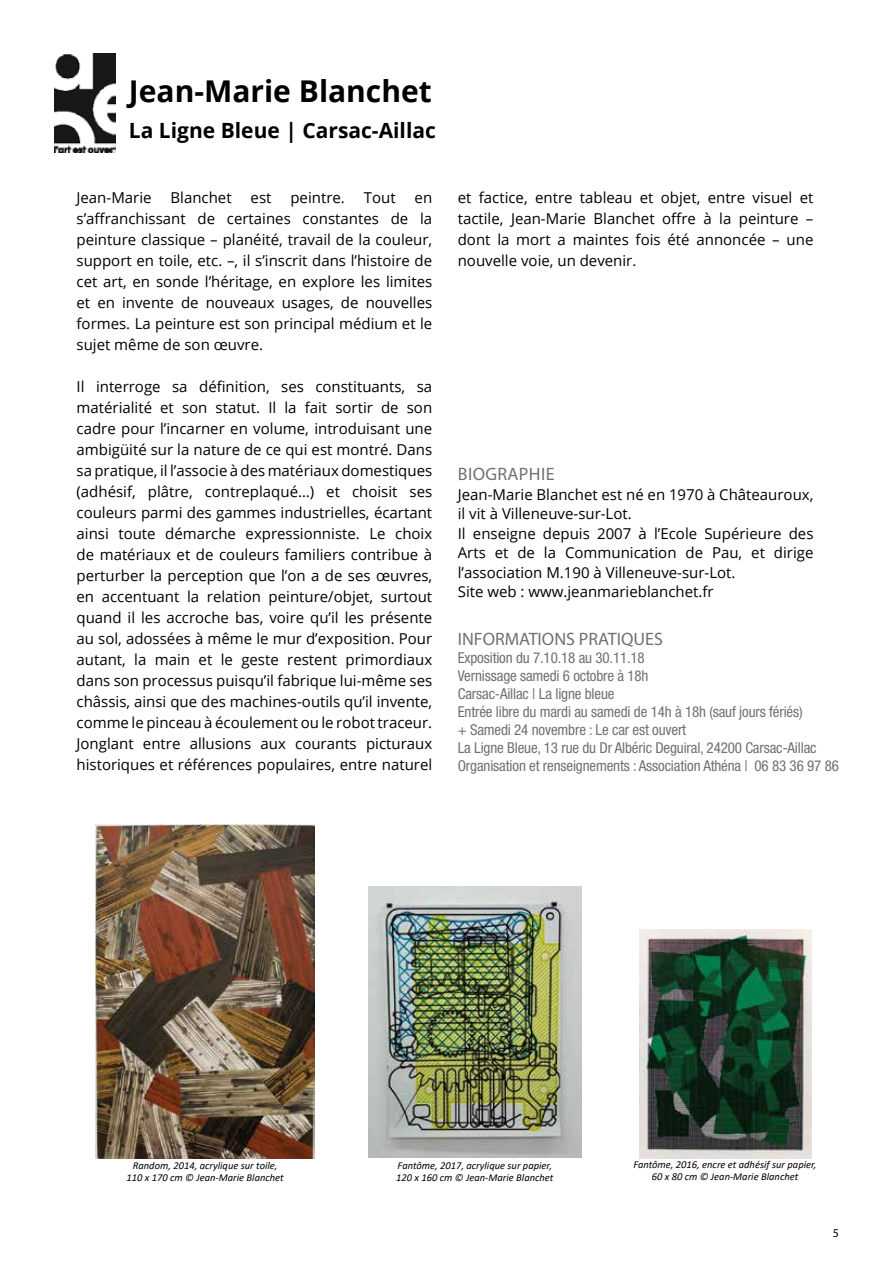
<style>
.page{position:relative;width:893px;height:1263px;background:#fff}
.page>*{position:absolute;margin:0;border:0;box-sizing:border-box;transform-origin:0 0}
.t1{font:700 30px "Open Sans";color:#000}
.t2{font:700 21px "Open Sans";color:#000}
.t3{font:18px "Myriad Pro";color:#707172}
.t4{font:18px "Myriad Pro";letter-spacing:.02em;color:#707172}
.t5{font:15px/21px "Open Sans";color:#000;text-align:justify}
.t6{font:condensed 15px/18px "Helvetica Neue LT Std";letter-spacing:-.01em;color:#707172}
.t7{font:12px "Myriad Pro";color:#000}
.t8{font:italic 10.5px/12px "Calibri";color:#000;text-align:center}
</style>
<div class="page">
<img style="left:54px;top:53px;width:61px;height:99px">
<img style="left:96px;top:824px;width:218px;height:334px">
<img style="left:369px;top:886px;width:212px;height:271px">
<img style="left:639px;top:930px;width:172px;height:228px">
<h1 class="t1" style="left:129px;top:70px;width:304px">Jean-Marie Blanchet</h1>
<h2 class="t2" style="left:129px;top:116px;width:308px">La Ligne Bleue | Carsac-Aillac</h2>
<p class="t5" style="left:77px;top:186px;width:77px">Jean-Marie</p>
<p class="t5" style="left:171px;top:186px;width:63px">Blanchet</p>
<p class="t5" style="left:251px;top:186px;width:22px">est</p>
<p class="t5" style="left:290px;top:186px;width:56px">peintre.</p>
<p class="t5" style="left:364px;top:186px;width:33px">Tout</p>
<p class="t5" style="left:77px;top:186px;width:357px;text-indent:338px">en s’affranchissant de certaines constantes de la peinture classique – planéité, travail de la couleur, support en toile, etc. –, il s’inscrit dans l’histoire de cet art, en sonde l’héritage, en explore les limites et en invente de nouveaux usages, de nouvelles formes. La peinture est son principal médium et le sujet même de son œuvre.</p>
<p class="t5" style="left:77px;top:375px;width:357px">Il interroge sa définition, ses constituants, sa matérialité et son statut. Il la fait sortir de son cadre pour l’incarner en volume, introduisant une ambigüité sur la nature de ce qui est montré. Dans sa pratique, il l’associe à des matériaux domestiques (adhésif, plâtre, contreplaqué…) et choisit ses couleurs parmi des gammes industrielles, écartant ainsi toute démarche expressionniste. Le choix de matériaux et de couleurs familiers contribue à perturber la perception que l’on a de ses œuvres, en accentuant la relation peinture/objet, surtout quand il les accroche bas, voire qu’il les présente au sol, adossées à même le mur d’exposition. Pour autant, la main et le geste restent primordiaux dans son processus puisqu’il fabrique lui-même ses châssis, ainsi que des machines-outils qu’il invente, comme le pinceau à écoulement ou le robot traceur.<br>Jonglant entre allusions aux courants picturaux historiques et références populaires, entre naturel</p>
<p class="t5" style="left:458px;top:186px;width:357px">et factice, entre tableau et objet, entre visuel et tactile, Jean-Marie Blanchet offre à la peinture – dont la mort a maintes fois été annoncée – une nouvelle voie, un devenir.</p>
<p class="t4" style="left:458px;top:463px;width:98px">BIOGRAPHIE</p>
<p class="t5" style="left:458px;top:484px;width:357px;line-height:19.5px;text-align:left">Jean-Marie Blanchet est né en 1970 à Châteauroux, il vit à Villeneuve-sur-Lot.<br>Il enseigne depuis 2007 à l’Ecole Supérieure des Arts et de la Communication de Pau, et dirige l’association M.190 à Villeneuve-sur-Lot.<br>Site web : www.jeanmarieblanchet.fr</p>
<p class="t3" style="left:458px;top:628px;width:207px">INFORMATIONS PRATIQUES</p>
<p class="t6" style="left:458px;top:649px;width:383px">Exposition du 7.10.18 au 30.11.18<br>Vernissage samedi 6 octobre à 18h<br>Carsac-Aillac | La ligne bleue<br>Entrée libre du mardi au samedi de 14h à 18h (sauf jours fériés)<br>+ Samedi 24 novembre : Le car est ouvert<br>La Ligne Bleue, 13 rue du Dr Albéric Deguiral, 24200 Carsac-Aillac Organisation et renseignements : Association Athéna | 06 83 36 97 86</p>
<p class="t8" style="left:127px;top:1159px;width:159px">Random, 2014, acrylique sur toile,<br>110 x 170 cm © Jean-Marie Blanchet</p>
<p class="t8" style="left:396px;top:1159px;width:159px;text-align:left">Fantôme, 2017, acrylique sur papier,<br>120 x 160 cm © Jean-Marie Blanchet</p>
<p class="t8" style="left:633px;top:1158px;width:185px">Fantôme, 2016, encre et adhésif sur papier,<br>60 x 80 cm © Jean-Marie Blanchet</p>
<p class="t7" style="left:833px;top:1226px;width:8px">5</p>
</div>
